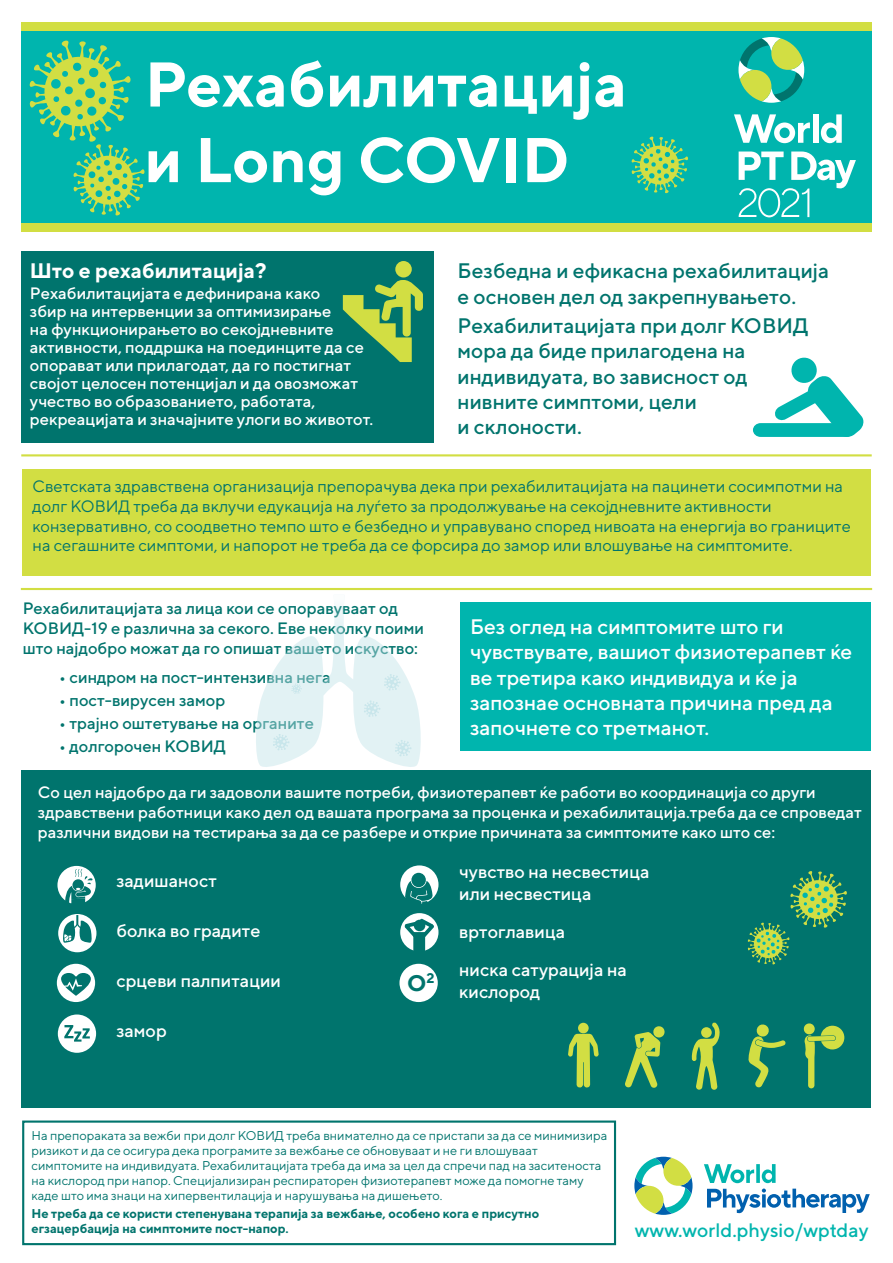
<style>
.page{position:relative;width:893px;height:1263px;background:#fff}
.page>*{position:absolute;margin:0;border:0;box-sizing:border-box;transform-origin:0 0}
.t1{font:700 63px/75.6px "TT Norms";color:#fff}
.t2{font:700 22.5px "TT Norms";color:#00746d}
.t3{font:500 21px/25.2px "TT Norms";color:#00746d}
.t4{font:500 21px/25.2px "TT Norms";color:#fff}
.t5{font:700 21px "TT Norms";color:#fff}
.t6{font:500 19.5px "TT Norms";color:#00b5ae}
.t7{font:500 18px/21.6px "TT Norms";color:#fff}
.t8{font:500 16.5px/18px "TT Norms";color:#fff}
.t9{font:16.5px/19.8px "TT Norms";color:#00746d}
.t10{font:500 16.5px/19.8px "TT Norms";color:#00746d}
.t11{font:12.75px/15px "TT Norms";color:#00746d}
.t12{font:700 12.75px/15px "TT Norms";color:#00746d}
</style>
<div class="page">
<hr style="left:21px;top:454px;width:851px;height:2px;background:#d2de43">
<div style="left:21px;top:251px;width:413px;height:191px;background:#00746d"></div>
<div style="left:22px;top:469px;width:849px;height:106px;background:#d2de43"></div>
<div style="left:21px;top:24px;width:851px;height:199px;background:#00b5ae"></div>
<div style="left:21px;top:223px;width:851px;height:9px;background:#d2de43"></div>
<div style="left:21px;top:22px;width:851px;height:9px;background:#d2de43"></div>
<svg style="left:738px;top:37px;width:66px;height:66px"></svg>
<svg style="left:734px;top:114px;width:76px;height:29px"></svg>
<div style="left:813px;top:114px;width:6px;height:29px;background:#fff"></div>
<svg style="left:821px;top:114px;width:21px;height:29px"></svg>
<svg style="left:739px;top:152px;width:117px;height:65px"></svg>
<svg style="left:704px;top:1164px;width:166px;height:49px"></svg>
<svg style="left:634px;top:1157px;width:58px;height:58px"></svg>
<div style="left:22px;top:1120px;width:594px;height:125px;border:2px solid #00746d"></div>
<div style="left:21px;top:771px;width:850px;height:337px;background:#00746d"></div>
<div style="left:57px;top:964px;width:38px;height:38px;background:#fff;border-radius:50%"></div>
<svg style="left:61px;top:973px;width:30px;height:23px"></svg>
<div style="left:58px;top:1014px;width:38px;height:39px;background:#fff;border-radius:50%"></div>
<div style="left:400px;top:865px;width:38px;height:39px;background:#fff;border-radius:50%"></div>
<div style="left:411px;top:873px;width:15px;height:14px;background:#00746d;border-radius:50%"></div>
<svg style="left:29px;top:40px;width:116px;height:176px"></svg>
<svg style="left:631px;top:136px;width:57px;height:57px"></svg>
<svg style="left:343px;top:261px;width:80px;height:101px"></svg>
<svg style="left:753px;top:357px;width:111px;height:80px"></svg>
<hr style="left:21px;top:588px;width:851px;height:2px;background:#d2de43">
<div style="left:460px;top:602px;width:411px;height:149px;background:#00b5ae"></div>
<svg style="left:57px;top:866px;width:39px;height:38px"></svg>
<div style="left:58px;top:914px;width:38px;height:38px;background:#fff;border-radius:50%"></div>
<svg style="left:62px;top:869px;width:32px;height:74px"></svg>
<svg style="left:64px;top:1025px;width:26px;height:16px"></svg>
<div style="left:400px;top:913px;width:38px;height:38px;background:#fff;border-radius:50%"></div>
<svg style="left:403px;top:881px;width:31px;height:90px"></svg>
<div style="left:399px;top:964px;width:39px;height:38px;background:#fff;border-radius:50%"></div>
<svg style="left:256px;top:605px;width:165px;height:162px"></svg>
<svg style="left:804px;top:1023px;width:40px;height:65px"></svg>
<svg style="left:748px;top:1024px;width:38px;height:64px"></svg>
<svg style="left:625px;top:1026px;width:40px;height:62px"></svg>
<svg style="left:568px;top:1033px;width:31px;height:55px"></svg>
<div style="left:578px;top:1023px;width:11px;height:10px;background:#d2de43;border-radius:50%"></div>
<svg style="left:692px;top:1022px;width:28px;height:68px"></svg>
<div style="left:701px;top:1027px;width:11px;height:11px;background:#d2de43;border-radius:50%"></div>
<svg style="left:747px;top:871px;width:100px;height:94px"></svg>
<h1 class="t1" style="left:145px;top:45px;width:484px">Рехабилитација и Long COVID</h1>
<p class="t5" style="left:30px;top:258px;width:238px">Што е рехабилитација?</p>
<p class="t8" style="left:30px;top:284px;width:345px">Рехабилитацијата е дефинирана како<br>збир на интервенции за оптимизирање<br>на функционирањето во секојдневните активности, поддршка на поединците да се опорават или прилагодат, да го постигнат својот целосен потенцијал и да овозможат учество во образованието, работата, рекреацијата и значајните улоги во животот.</p>
<p class="t3" style="left:458px;top:258px;width:373px">Безбедна и ефикасна рехабилитација е основен дел од закрепнувањето.</p>
<p class="t3" style="left:458px;top:313px;width:352px">Рехабилитацијата при долг КОВИД мора да биде прилагодена на индивидуата, во зависност од нивните симптоми, цели<br>и склоности.</p>
<p class="t9" style="left:33px;top:476px;width:820px">Светската здравствена организација препорачува дека при рехабилитацијата на пацинети сосимпотми на долг КОВИД треба да вклучи едукација на луѓето за продолжување на секојдневните активности конзервативно, со соодветно темпо што е безбедно и управувано според нивоата на енергија во границите на сегашните симптоми, и напорот не треба да се форсира до замор или влошување на симптомите.</p>
<p class="t10" style="left:23px;top:598px;width:403px">Рехабилитацијата за лица кои се опоравуваат од<br>КОВИД-19 е различна за секого. Еве неколку поими што најдобро можат да го опишат вашето искуство:</p>
<p class="t4" style="left:470px;top:614px;width:384px">Без оглед на симптомите што ги чувствувате, вашиот физиотерапевт ќе ве третира како индивидуа и ќе ја запознае основната причина пред да започнете со третманот.</p>
<p class="t10" style="left:59px;top:667px;width:273px">• синдром на пост-интензивна нега</p>
<p class="t10" style="left:59px;top:690px;width:167px">• пост-вирусен замор</p>
<p class="t10" style="left:59px;top:713px;width:256px">• трајно оштетување на органите</p>
<p class="t10" style="left:59px;top:736px;width:168px">• долгорочен КОВИД</p>
<p class="t8" style="left:38px;top:782px;width:826px;line-height:19.8px">Со цел најдобро да ги задоволи вашите потреби, физиотерапевт ќе работи во координација со други здравствени работници како дел од вашата програма за проценка и рехабилитација.треба да се спроведат различни видови на тестирања за да се разбере и открие причината за симптомите како што се:</p>
<p class="t7" style="left:116px;top:869px;width:102px">задишаност</p>
<p class="t7" style="left:116px;top:920px;width:146px">болка во градите</p>
<p class="t7" style="left:116px;top:970px;width:166px">срцеви палпитации</p>
<p class="t7" style="left:116px;top:1020px;width:52px">замор</p>
<h2 class="t2" style="left:407px;top:969px;width:29px">O<sup>2</sup></h2>
<p class="t7" style="left:459px;top:861px;width:192px">чувство на несвестица или несвестица</p>
<p class="t7" style="left:459px;top:912px;width:169px;line-height:38.1px">вртоглавица<br>ниска сатурација на</p>
<p class="t7" style="left:459px;top:980px;width:83px">кислород</p>
<p class="t11" style="left:31px;top:1128px;width:577px">На препораката за вежби при долг КОВИД треба внимателно да се пристапи за да се минимизира ризикот и да се осигура дека програмите за вежбање се обновуваат и не ги влошуваат симптомите на индивидуата. Рехабилитацијата треба да има за цел да спречи пад на заситеноста на кислород при напор. Специјализиран респираторен физиотерапевт може да помогне таму каде што има знаци на хипервентилација и нарушувања на дишењето.</p>
<p class="t12" style="left:31px;top:1206px;width:509px">Не треба да се користи степенувана терапија за вежбање, особено кога е присутно егзацербација на симптомите пост-напор.</p>
<p class="t6" style="left:635px;top:1218px;width:235px">www.world.physio/wptday</p>
</div>
